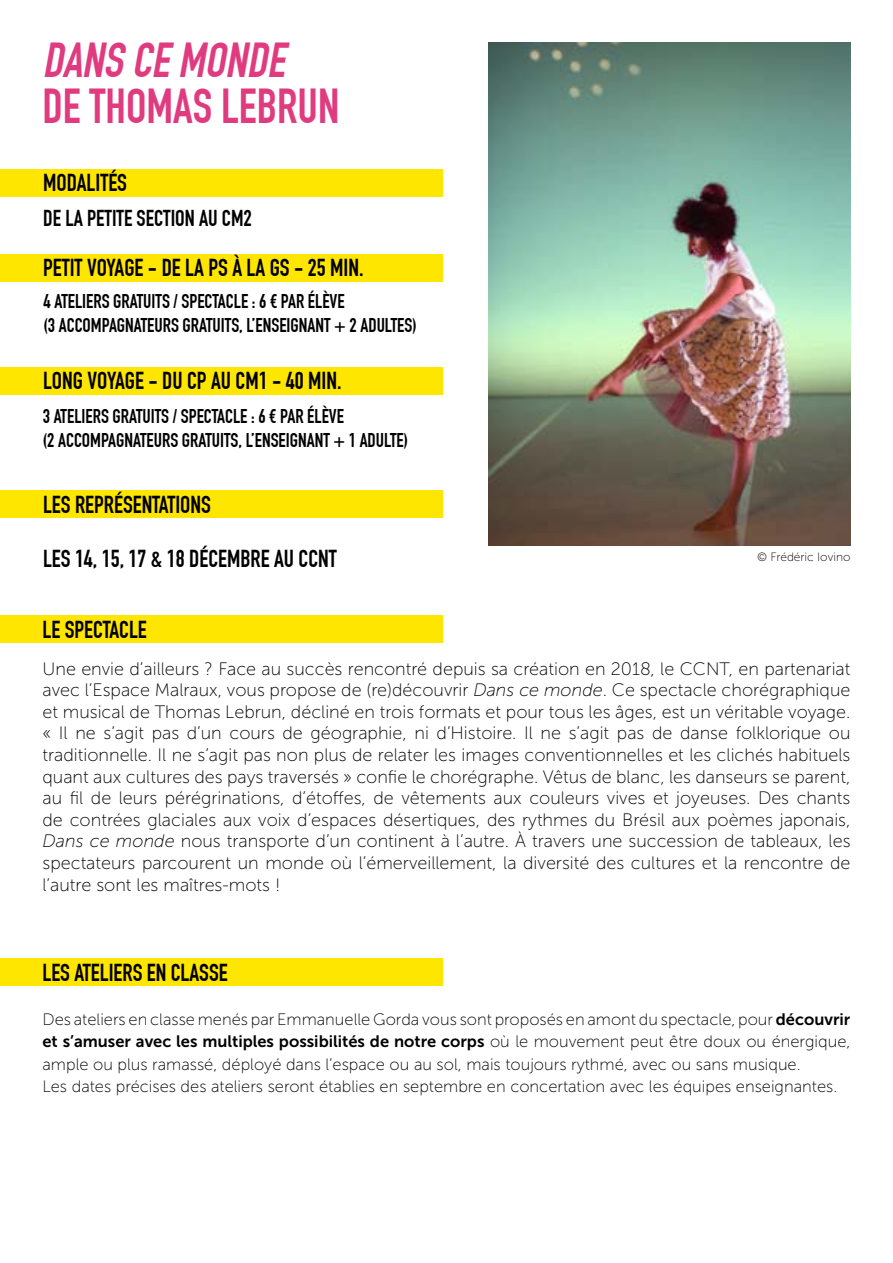
<style>
.page{position:relative;width:893px;height:1263px;background:#fff}
.page>*{position:absolute;margin:0;border:0;box-sizing:border-box;transform-origin:0 0}
.t1{font:700 48px "DIN Condensed";color:#e03b7f}
.t2{font:italic 700 48px "DIN Condensed";color:#e03b7f}
.t3{font:700 24px "DIN Condensed";color:#000}
.t4{font:700 22.5px "DIN Condensed";color:#000}
.t5{font:700 19.5px/24px "DIN Condensed";color:#000}
.t6{font:18px/21.6px "Museo Sans 100";color:#000;text-align:justify}
.t7{font:16.5px/22.5px "Museo Sans 100";color:#000}
.t8{font:16.5px "Museo Sans 700";color:#000}
.t9{font:12px "Museo Sans 100";color:#000}
.s1{font-style:italic}
.s2{font-family:"Museo Sans 700"}
.s3{font-family:"Museo Sans 100"}
</style>
<div class="page">
<div style="left:0;top:490px;width:442px;height:27px;background:#ffe600"></div>
<div style="left:0;top:615px;width:442px;height:28px;background:#ffe600"></div>
<div style="left:0;top:958px;width:442px;height:28px;background:#ffe600"></div>
<div style="left:0;top:169px;width:443px;height:27px;background:#ffe600"></div>
<img style="left:488px;top:43px;width:362px;height:502px">
<div style="left:0;top:254px;width:443px;height:28px;background:#ffe600"></div>
<div style="left:0;top:367px;width:442px;height:28px;background:#ffe600"></div>
<h1 class="t2" style="left:43px;top:32px;width:254px">DANS CEMONDE</h1>
<h1 class="t1" style="left:43px;top:78px;width:298px">DE THOMAS LEBRUN</h1>
<h2 class="t3" style="left:43px;top:168px;width:85px">MODALITÉS</h2>
<p class="t4" style="left:43px;top:205px;width:210px">DE LA PETITE SECTION AU CM2</p>
<h2 class="t3" style="left:43px;top:254px;width:322px">PETIT VOYAGE - DE LA PS À LA GS - 25 MIN.</h2>
<p class="t5" style="left:44px;top:289px;width:375px">4 ATELIERS GRATUITS / SPECTACLE : 6 € PAR ÉLÈVE<br>(3 ACCOMPAGNATEURS GRATUITS, L’ENSEIGNANT + 2 ADULTES)</p>
<h2 class="t3" style="left:43px;top:367px;width:300px">LONG VOYAGE - DU CP AU CM1 - 40 MIN.</h2>
<p class="t5" style="left:43px;top:404px;width:367px">3 ATELIERS GRATUITS / SPECTACLE : 6 € PAR ÉLÈVE<br>(2 ACCOMPAGNATEURS GRATUITS, L’ENSEIGNANT + 1 ADULTE)</p>
<h2 class="t3" style="left:43px;top:491px;width:169px">LES REPRÉSENTATIONS</h2>
<h2 class="t3" style="left:43px;top:545px;width:295px">LES 14, 15, 17 &amp; 18 DÉCEMBRE AU CCNT</h2>
<p class="t9" style="left:757px;top:550px;width:95px">© Frédéric Iovino</p>
<h2 class="t3" style="left:43px;top:615px;width:106px">LE SPECTACLE</h2>
<p class="t6" style="left:43px;top:658px;width:809px">Une envie d’ailleurs ? Face au succès rencontré depuis sa création en 2018, le CCNT, en partenariat avec l’Espace Malraux, vous propose de (re)découvrir <span class="s1">Dans ce monde</span>. Ce spectacle chorégraphique et musical de Thomas Lebrun, décliné en trois formats et pour tous les âges, est un véritable voyage. « Il ne s’agit pas d’un cours de géographie, ni d’Histoire. Il ne s’agit pas de danse folklorique ou traditionnelle. Il ne s’agit pas non plus de relater les images conventionnelles et les clichés habituels quant aux cultures des pays traversés » confie le chorégraphe. Vêtus de blanc, les danseurs se parent, au fil de leurs pérégrinations, d’étoffes, de vêtements aux couleurs vives et joyeuses. Des chants de contrées glaciales aux voix d’espaces désertiques, des rythmes du Brésil aux poèmes japonais, <span class="s1">Dans ce monde</span> nous transporte d’un continent à l’autre. À travers une succession de tableaux, les spectateurs parcourent un monde où l’émerveillement, la diversité des cultures et la rencontre de l’autre sont les maîtres-mots !</p>
<h2 class="t3" style="left:43px;top:959px;width:187px">LES ATELIERS EN CLASSE</h2>
<p class="t7" style="left:43px;top:1008px;width:809px">Des ateliers en classe menés par Emmanuelle Gorda vous sont proposés en amont du spectacle, pour <span class="s2">découvrir</span></p>
<p class="t8" style="left:43px;top:1032px;width:809px">et s’amuser avec les multiples possibilités de notre corps <span class="s3">où le mouvement peut être doux ou énergique,</span></p>
<p class="t7" style="left:43px;top:1053px;width:796px">ample ou plus ramassé, déployé dans l’espace ou au sol, mais toujours rythmé, avec ou sans musique.<br>Les dates précises des ateliers seront établies en septembre en concertation avec les équipes enseignantes.</p>
</div>
